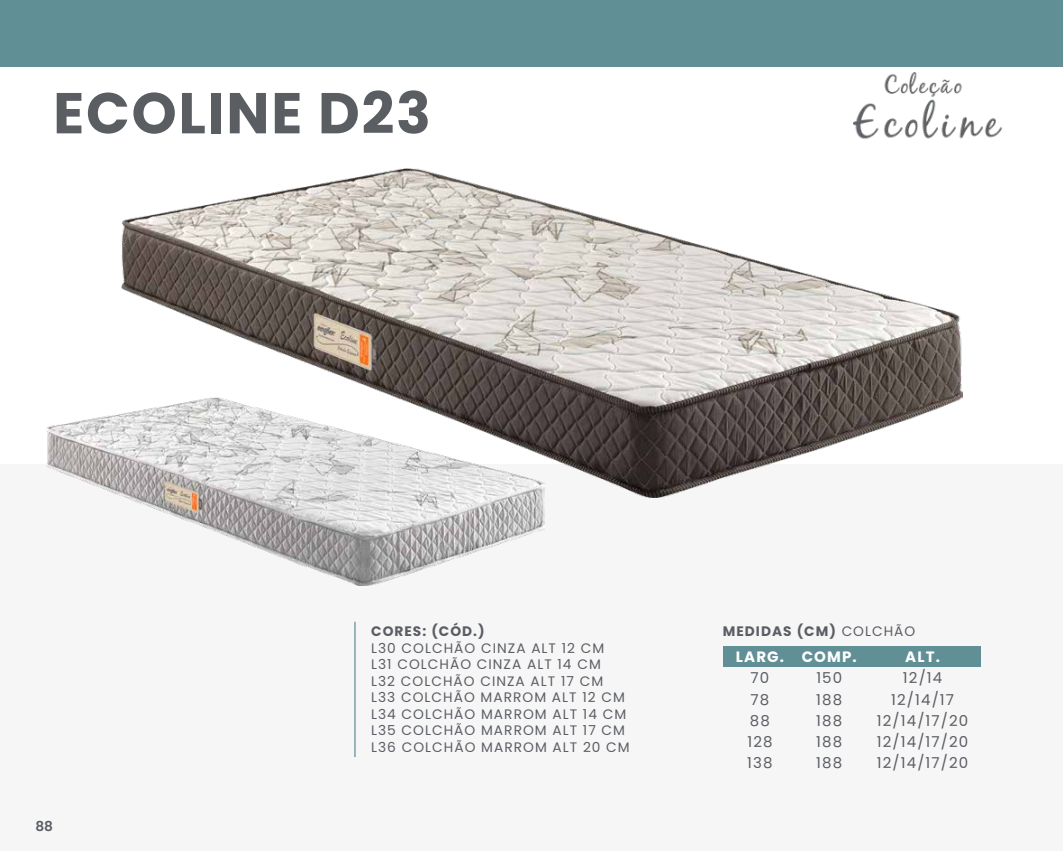
<style>
.page{position:relative;width:1063px;height:851px;background:#fff}
.page>*{position:absolute;margin:0;border:0;box-sizing:border-box;transform-origin:0 0}
.t1{font:700 57.5px "Poppins";letter-spacing:.03em;color:#5a5e63}
.t2{font:15px/21.2px "Poppins";letter-spacing:.075em;color:#5a5e63}
.t3{font:700 15px "Poppins";letter-spacing:.075em;color:#fff}
.t4{font:13.75px/16.5px "Poppins";letter-spacing:.075em;color:#5a5e63}
.t5{font:700 13.75px "Poppins";letter-spacing:.075em;color:#5a5e63}
.t6{font:600 13.75px "Poppins";color:#5a5e63}
.s1{font-weight:400}
</style>
<div class="page">
<div style="left:0;top:0;width:1063px;height:66px;background:#618f96"></div>
<img style="left:853px;top:73px;width:149px;height:66px">
<div style="left:0;top:464px;width:1063px;height:386px;background:#f7f6f7"></div>
<img style="left:46px;top:414px;width:499px;height:171px">
<img style="left:121px;top:169px;width:841px;height:328px">
<div style="left:723px;top:646px;width:258px;height:20px;background:#618f96"></div>
<hr style="left:354px;top:621px;width:2px;height:135px;background:#618f96">
<h1 class="t1" style="left:53px;top:80px;width:379px">ECOLINE D23</h1>
<p class="t6" style="left:35px;top:817px;width:19px">88</p>
<p class="t5" style="left:371px;top:623px;width:115px">CORES: (CÓD.)</p>
<p class="t4" style="left:371px;top:639px;width:260px">L30 COLCHÃO CINZA ALT 12 CM<br>L31 COLCHÃO CINZA ALT 14 CM<br>L32 COLCHÃO CINZA ALT 17 CM<br>L33 COLCHÃO MARROM ALT 12 CM<br>L34 COLCHÃO MARROM ALT 14 CM<br>L35 COLCHÃO MARROM ALT 17 CM<br>L36 COLCHÃO MARROM ALT 20 CM</p>
<p class="t5" style="left:723px;top:623px;width:194px">MEDIDAS (CM) <span class="s1">COLCHÃO</span></p>
<p class="t3" style="left:736px;top:648px;width:50px">LARG.</p>
<p class="t2" style="left:747px;top:667px;width:27px">70<br>78<br>88<br>128<br>138</p>
<p class="t3" style="left:802px;top:648px;width:57px">COMP.</p>
<p class="t2" style="left:816px;top:667px;width:27px;text-align:justify">150<br>188<br>188<br>188<br>188</p>
<p class="t3" style="left:905px;top:648px;width:36px">ALT.</p>
<p class="t2" style="left:877px;top:667px;width:93px;text-align:center">12/14<br>12/14/17<br>12/14/17/20<br>12/14/17/20<br>12/14/17/20</p>
</div>
